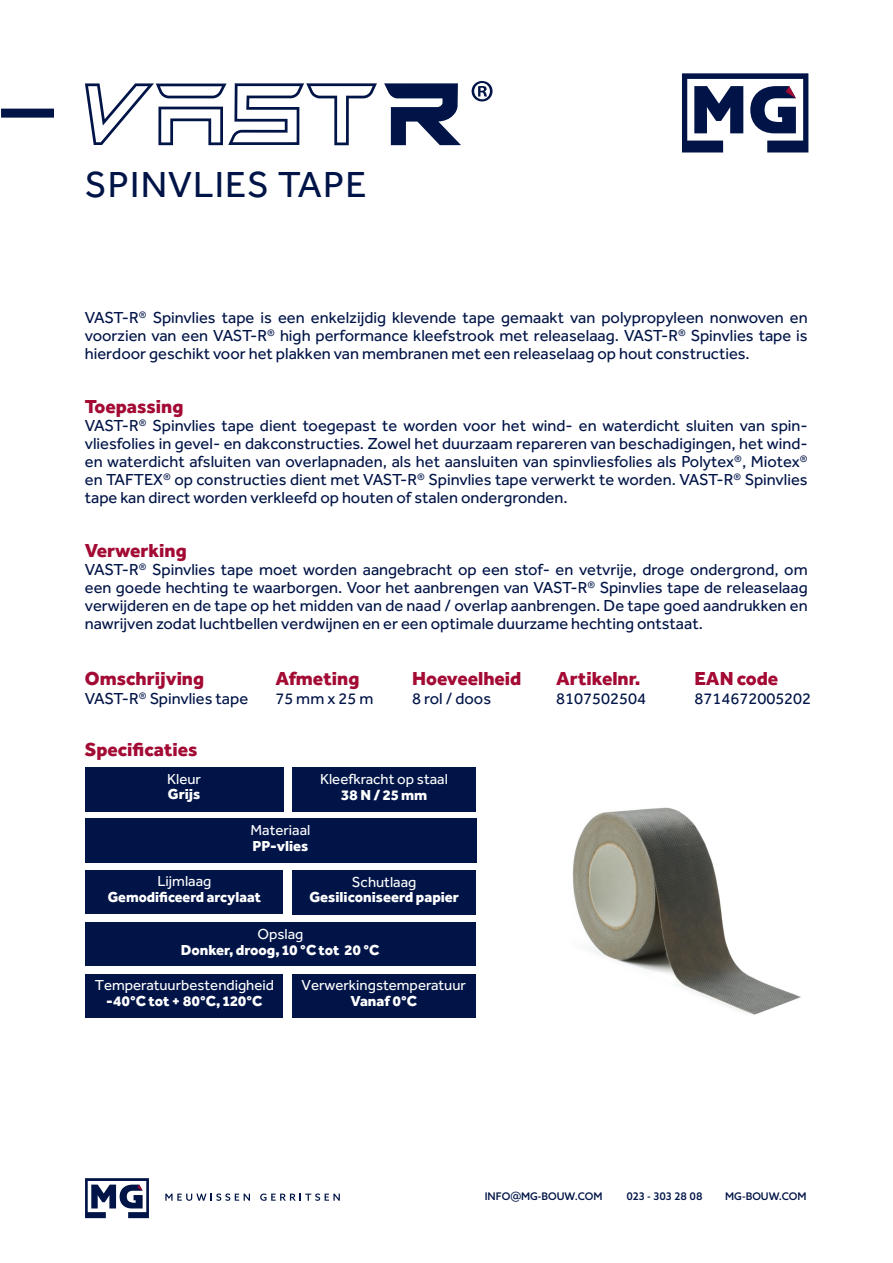
<style>
.page{position:relative;width:893px;height:1263px;background:#fff}
.page>*{position:absolute;margin:0;border:0;box-sizing:border-box;transform-origin:0 0}
.t1{font:37.5px "Effra";letter-spacing:.03em;color:#001447}
.basis{font:800 19.5px "Effra";color:#a30a34}
.basis-2{font:16.5px/18px "Effra";color:#001447;text-align:justify}
.t2{font:800 15px "Effra";color:#fff}
.t3{font:15px "Effra";color:#fff}
.t4{font:500 10.5px "Azo Sans";color:#001447}
.s1{font-size:13.5px}
</style>
<div class="page">
<div style="left:292px;top:767px;width:184px;height:44px;background:#001447"></div>
<div style="left:85px;top:767px;width:198px;height:44px;background:#001447"></div>
<div style="left:85px;top:818px;width:391px;height:45px;background:#001447"></div>
<div style="left:292px;top:974px;width:184px;height:43px;background:#001447"></div>
<div style="left:86px;top:974px;width:197px;height:43px;background:#001447"></div>
<div style="left:292px;top:870px;width:184px;height:44px;background:#001447"></div>
<div style="left:86px;top:870px;width:197px;height:43px;background:#001447"></div>
<div style="left:86px;top:922px;width:390px;height:44px;background:#001447"></div>
<svg style="left:384px;top:83px;width:77px;height:62px"></svg>
<svg style="left:85px;top:83px;width:292px;height:62px"></svg>
<svg style="left:472px;top:81px;width:20px;height:20px"></svg>
<div style="left:1px;top:109px;width:53px;height:9px;background:#001447"></div>
<svg style="left:682px;top:73px;width:126px;height:79px"></svg>
<svg style="left:165px;top:1193px;width:85px;height:8px"></svg>
<svg style="left:260px;top:1193px;width:80px;height:8px"></svg>
<svg style="left:85px;top:1178px;width:64px;height:40px"></svg>
<img style="left:572px;top:807px;width:229px;height:208px">
<p class="t1" style="left:85px;top:163px;width:283px">SPINVLIES TAPE</p>
<p class="basis-2" style="left:85px;top:308px;width:724px">VAST-R<sup>®</sup> Spinvlies tape is een enkelzijdig klevende tape gemaakt van polypropyleen nonwoven en voorzien van een VAST-R<sup>®</sup> high performance kleefstrook met releaselaag. VAST-R<sup>®</sup> Spinvlies tape is hierdoor geschikt voor het plakken van membranen met een releaselaag op hout constructies.</p>
<p class="basis" style="left:85px;top:394px;width:100px">Toepassing</p>
<p class="basis-2" style="left:85px;top:416px;width:724px">VAST-R<sup>®</sup> Spinvlies tape dient toegepast te worden voor het wind- en waterdicht sluiten van spin&shy;vliesfolies in gevel- en dakconstructies. Zowel het duurzaam repareren van beschadigingen, het wind&shy;en waterdicht afsluiten van overlapnaden, als het aansluiten van spinvliesfolies als Polytex<sup>®</sup>, Miotex<sup>® </sup>en TAFTEX<sup>®</sup> op constructies dient met VAST-R<sup>®</sup> Spinvlies tape verwerkt te worden. VAST-R<sup>®</sup> Spinvlies tape kan direct worden verkleefd op houten of stalen ondergronden.</p>
<p class="basis" style="left:85px;top:538px;width:103px">Verwerking</p>
<p class="basis-2" style="left:85px;top:560px;width:724px">VAST-R<sup>®</sup> Spinvlies tape moet worden aangebracht op een stof- en vetvrije, droge ondergrond, om een goede hechting te waarborgen. Voor het aanbrengen van VAST-R<sup>®</sup> Spinvlies tape de releaselaag verwijderen en de tape op het midden van de naad / overlap aanbrengen. De tape goed aandrukken en nawrijven zodat luchtbellen verdwijnen en er een optimale duurzame hechting ontstaat.</p>
<p class="basis" style="left:85px;top:666px;width:121px">Omschrijving</p>
<p class="basis-2" style="left:85px;top:689px;width:165px">VAST-R<sup>®</sup> Spinvlies tape</p>
<p class="basis" style="left:85px;top:737px;width:114px">Specificaties</p>
<p class="t3" style="left:167px;top:770px;width:35px">Kleur</p>
<p class="t2" style="left:168px;top:785px;width:34px">Grijs</p>
<p class="basis" style="left:275px;top:666px;width:86px">Afmeting</p>
<p class="basis-2" style="left:275px;top:689px;width:100px">75 mm x 25 m</p>
<p class="basis" style="left:412px;top:666px;width:111px">Hoeveelheid</p>
<p class="basis-2" style="left:412px;top:689px;width:80px">8 rol / doos</p>
<p class="t3" style="left:320px;top:770px;width:129px">Kleefkracht op staal</p>
<p class="t2" style="left:341px;top:785px;width:88px">38 N / 25 mm</p>
<p class="t3" style="left:251px;top:821px;width:61px">Materiaal</p>
<p class="t2" style="left:252px;top:836px;width:58px">PP-vlies</p>
<p class="t3" style="left:157px;top:872px;width:56px">Lijmlaag</p>
<p class="t2" style="left:108px;top:887px;width:155px">Gemodificeerd arcylaat</p>
<p class="t3" style="left:257px;top:925px;width:48px">Opslag</p>
<p class="t3" style="left:352px;top:873px;width:66px">Schutlaag</p>
<p class="t2" style="left:309px;top:888px;width:151px">Gesiliconiseerd papier</p>
<p class="t2" style="left:181px;top:940px;width:200px">Donker, droog, 10 °C tot 20 °C</p>
<p class="t3" style="left:302px;top:976px;width:166px">Verwerkingstemperatuur</p>
<p class="t2" style="left:351px;top:992px;width:68px">Vanaf 0°C</p>
<p class="t3" style="left:95px;top:976px;width:181px">Temperatuurbestendigheid</p>
<p class="t2" style="left:106px;top:991px;width:158px">-40°C tot + 80°C, 120°C</p>
<p class="basis" style="left:556px;top:666px;width:86px">Artikelnr.</p>
<p class="basis-2" style="left:556px;top:689px;width:91px">8107502504</p>
<p class="basis" style="left:694px;top:666px;width:85px">EAN code</p>
<p class="basis-2" style="left:694px;top:689px;width:118px">8714672005202</p>
<p class="t4" style="left:485px;top:1190px;width:119px">INFO<span class="s1">@</span>MG-BOUW.COM</p>
<p class="t4" style="left:626px;top:1190px;width:78px">023 - 303 28 08</p>
<p class="t4" style="left:725px;top:1190px;width:83px">MG-BOUW.COM</p>
</div>
